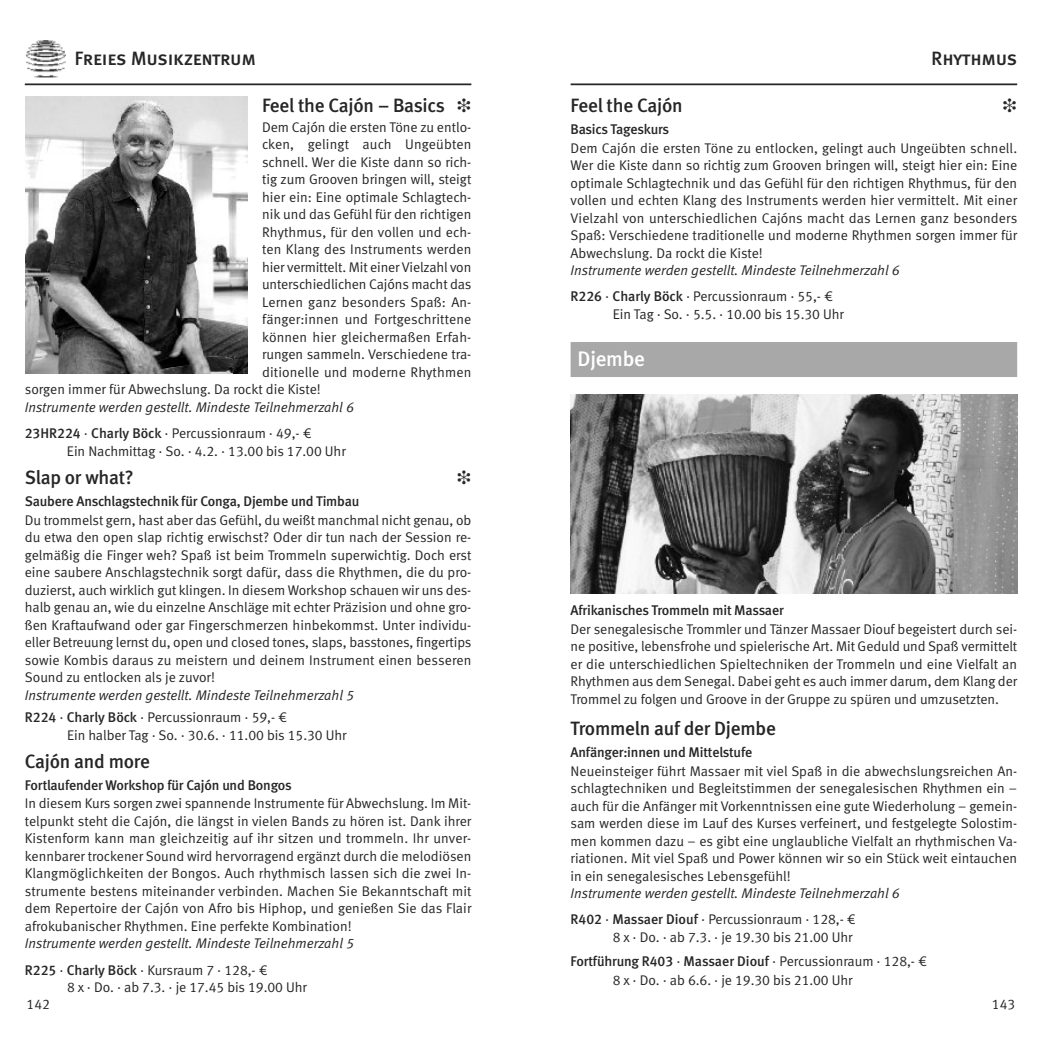
<style>
.page{position:relative;width:1042px;height:1042px;background:#fff}
.page>*{position:absolute;margin:0;border:0;box-sizing:border-box;transform-origin:0 0}
.t1{font:21px "Meta Medium LF";letter-spacing:-.01em;color:#fff}
.t2{font:19.25px "Meta Medium LF";letter-spacing:-.015em;color:#272526}
.t3{font:19.25px "Meta Medium LF Caps";letter-spacing:-.02em;color:#272526}
.t4{font:14px/17.5px "Meta Normal LF";color:#272526;text-align:justify}
.t5{font:italic 14px/26.2px "Meta Normal LF";letter-spacing:-.005em;color:#272526}
.t6{font:14px "Meta Medium LF";letter-spacing:-.015em;color:#272526}
.s1{font-family:"Meta Medium LF";font-style:normal}
.s2{font-style:normal}
.s3{font-family:"Meta Euro";font-style:normal}
.s4{font-family:"Meta Normal LF"}
.s5{font-family:"Meta Euro"}
</style>
<div class="page">
<div style="left:570px;top:342px;width:447px;height:35px;background:#a8a8a8"></div>
<hr style="left:570px;top:83px;width:447px;height:2px;background:#272526">
<img style="left:25px;top:40px;width:40px;height:38px">
<hr style="left:25px;top:83px;width:446px;height:2px;background:#272526">
<img style="left:25px;top:97px;width:223px;height:276px">
<img style="left:570px;top:395px;width:447px;height:199px">
<h2 class="t3" style="left:74px;top:51px;width:183px">Freies Musikzentrum</h2>
<h2 class="t3" style="left:931px;top:51px;width:87px">Rhythmus</h2>
<h2 class="t2" style="left:262px;top:98px;width:184px">Feel the Cajón – Basics</h2>
<p class="t4" style="left:262px;top:119px;width:211px">Dem Cajón die ersten Töne zu entlo-</p>
<p class="t4" style="left:262px;top:137px;width:211px">cken, gelingt auch Ungeübten</p>
<p class="t4" style="left:262px;top:154px;width:211px">schnell. Wer die Kiste dann so rich-</p>
<p class="t4" style="left:262px;top:172px;width:211px">tig zum Grooven bringen will, steigt</p>
<p class="t4" style="left:262px;top:189px;width:211px">hier ein: Eine optimale Schlagtech-</p>
<p class="t4" style="left:262px;top:207px;width:211px">nik und das Gefühl für den richtigen</p>
<p class="t4" style="left:262px;top:224px;width:211px">Rhythmus, für den vollen und ech-</p>
<p class="t4" style="left:262px;top:242px;width:211px">ten Klang des Instruments werden</p>
<p class="t4" style="left:262px;top:259px;width:211px">hier vermittelt. Mit einer Vielzahl von</p>
<p class="t4" style="left:262px;top:277px;width:211px">unterschiedlichen Cajóns macht das</p>
<p class="t4" style="left:262px;top:294px;width:211px">Lernen ganz besonders Spaß: An-</p>
<p class="t4" style="left:262px;top:312px;width:211px">fänger:innen und Fortgeschrittene</p>
<p class="t4" style="left:262px;top:329px;width:211px">können hier gleichermaßen Erfah-</p>
<p class="t4" style="left:262px;top:347px;width:211px">rungen sammeln. Verschiedene tra-</p>
<p class="t4" style="left:262px;top:364px;width:211px">ditionelle und moderne Rhythmen</p>
<p class="t4" style="left:25px;top:382px;width:297px">sorgen immer für Abwechslung. Da rockt die Kiste!</p>
<p class="t5" style="left:25px;top:395px;width:331px">Instrumente werden gestellt. Mindeste Teilnehmerzahl 6<br><span class="s1">23HR224</span> <span class="s2">·</span> <span class="s1">Charly Böck</span> <span class="s2">· Percussionraum · 49,-</span> <span class="s3">1</span></p>
<p class="t4" style="left:67px;top:443px;width:280px">Ein Nachmittag · So. · 4.2. · 13.00 bis 17.00 Uhr</p>
<h2 class="t2" style="left:25px;top:470px;width:110px">Slap or what?</h2>
<p class="t6" style="left:25px;top:496px;width:336px">Saubere Anschlagstechnik für Conga, Djembe und Timbau</p>
<p class="t4" style="left:25px;top:512px;width:448px">Du trommelst gern, hast aber das Gefühl, du weißt manchmal nicht genau, ob du etwa den open slap richtig erwischst? Oder dir tun nach der Session re&shy;gelmäßig die Finger weh? Spaß ist beim Trommeln superwichtig. Doch erst eine saubere Anschlagstechnik sorgt dafür, dass die Rhythmen, die du pro&shy;duzierst, auch wirklich gut klingen. In diesem Workshop schauen wir uns des&shy;halb genau an, wie du einzelne Anschläge mit echter Präzision und ohne gro&shy;ßen Kraftaufwand oder gar Fingerschmerzen hinbekommst. Unter individu&shy;eller Betreuung lernst du, open und closed tones, slaps, basstones, fingertips sowie Kombis daraus zu meistern und deinem Instrument einen besseren Sound zu entlocken als je zuvor!</p>
<p class="t5" style="left:25px;top:684px;width:331px;line-height:22.8px">Instrumente werden gestellt. Mindeste Teilnehmerzahl 5<br><span class="s1">R224</span> <span class="s2">·</span> <span class="s1">Charly Böck</span> <span class="s2">· Percussionraum · 59,-</span> <span class="s3">1</span></p>
<p class="t4" style="left:67px;top:727px;width:281px">Ein halber Tag · So. · 30.6. · 11.00 bis 15.30 Uhr</p>
<h2 class="t2" style="left:25px;top:754px;width:127px">Cajón and more</h2>
<p class="t6" style="left:25px;top:779px;width:268px">Fortlaufender Workshop für Cajón und Bongos</p>
<p class="t4" style="left:25px;top:796px;width:448px">In diesem Kurs sorgen zwei spannende Instrumente für Abwechslung. Im Mit&shy;telpunkt steht die Cajón, die längst in vielen Bands zu hören ist. Dank ihrer Kistenform kann man gleichzeitig auf ihr sitzen und trommeln. Ihr unver&shy;kennbarer trockener Sound wird hervorragend ergänzt durch die melodiösen Klangmöglichkeiten der Bongos. Auch rhythmisch lassen sich die zwei In&shy;strumente bestens miteinander verbinden. Machen Sie Bekanntschaft mit dem Repertoire der Cajón von Afro bis Hiphop, und genießen Sie das Flair afrokubanischer Rhythmen. Eine perfekte Kombination!</p>
<p class="t5" style="left:25px;top:931px;width:331px">Instrumente werden gestellt. Mindeste Teilnehmerzahl 5<br><span class="s1">R225</span> <span class="s2">·</span> <span class="s1">Charly Böck</span> <span class="s2">· Kursraum 7 · 128,-</span> <span class="s3">1</span></p>
<p class="t4" style="left:67px;top:979px;width:241px">8 x · Do. · ab 7.3. · je 17.45 bis 19.00 Uhr</p>
<h2 class="t2" style="left:570px;top:98px;width:114px">Feel the Cajón</h2>
<p class="t6" style="left:570px;top:124px;width:100px">Basics Tageskurs</p>
<p class="t4" style="left:570px;top:140px;width:448px">Dem Cajón die ersten Töne zu entlocken, gelingt auch Ungeübten schnell.<br>Wer die Kiste dann so richtig zum Grooven bringen will, steigt hier ein: Eine optimale Schlagtechnik und das Gefühl für den richtigen Rhythmus, für den vollen und echten Klang des Instruments werden hier vermittelt. Mit einer Vielzahl von unterschiedlichen Cajóns macht das Lernen ganz besonders Spaß: Verschiedene traditionelle und moderne Rhythmen sorgen immer für Abwechslung. Da rockt die Kiste!</p>
<p class="t5" style="left:570px;top:258px;width:331px">Instrumente werden gestellt. Mindeste Teilnehmerzahl 6<br><span class="s1">R226</span> <span class="s2">·</span> <span class="s1">Charly Böck</span> <span class="s2">· Percussionraum · 55,-</span> <span class="s3">1</span></p>
<p class="t4" style="left:613px;top:306px;width:233px">Ein Tag · So. · 5.5. · 10.00 bis 15.30 Uhr</p>
<h1 class="t1" style="left:577px;top:351px;width:69px">Djembe</h1>
<p class="t6" style="left:570px;top:605px;width:215px">Afrikanisches Trommeln mit Massaer</p>
<p class="t4" style="left:570px;top:621px;width:448px">Der senegalesische Trommler und Tänzer Massaer Diouf begeistert durch sei&shy;ne positive, lebensfrohe und spielerische Art. Mit Geduld und Spaß vermittelt er die unterschiedlichen Spieltechniken der Trommeln und eine Vielfalt an Rhythmen aus dem Senegal. Dabei geht es auch immer darum, dem Klang der Trommel zu folgen und Groove in der Gruppe zu spüren und umzusetzten.</p>
<h2 class="t2" style="left:570px;top:721px;width:207px">Trommeln auf der Djembe</h2>
<p class="t6" style="left:570px;top:747px;width:183px">Anfänger:innen und Mittelstufe</p>
<p class="t4" style="left:570px;top:763px;width:448px">Neueinsteiger führt Massaer mit viel Spaß in die abwechslungsreichen An&shy;schlagtechniken und Begleitstimmen der senegalesischen Rhythmen ein – auch für die Anfänger mit Vorkenntnissen eine gute Wiederholung – gemein&shy;sam werden diese im Lauf des Kurses verfeinert, und festgelegte Solostim&shy;men kommen dazu – es gibt eine unglaubliche Vielfalt an rhythmischen Va&shy;riationen. Mit viel Spaß und Power können wir so ein Stück weit eintauchen in ein senegalesisches Lebensgefühl!</p>
<p class="t5" style="left:570px;top:881px;width:331px">Instrumente werden gestellt. Mindeste Teilnehmerzahl 6<br><span class="s1">R402</span> <span class="s2">·</span> <span class="s1">Massaer Diouf</span> <span class="s2">· Percussionraum · 128,-</span> <span class="s3">1</span></p>
<p class="t4" style="left:613px;top:929px;width:241px">8 x · Do. · ab 7.3. · je 19.30 bis 21.00 Uhr</p>
<p class="t6" style="left:570px;top:956px;width:358px">Fortführung R403 <span class="s4">·</span> Massaer Diouf <span class="s4">· Percussionraum · 128,-</span> <span class="s5">1</span></p>
<p class="t4" style="left:613px;top:972px;width:241px">8 x · Do. · ab 6.6. · je 19.30 bis 21.00 Uhr</p>
<p class="t4" style="left:27px;top:996px;width:25px">142</p>
<p class="t4" style="left:992px;top:996px;width:25px">143</p>
</div>
